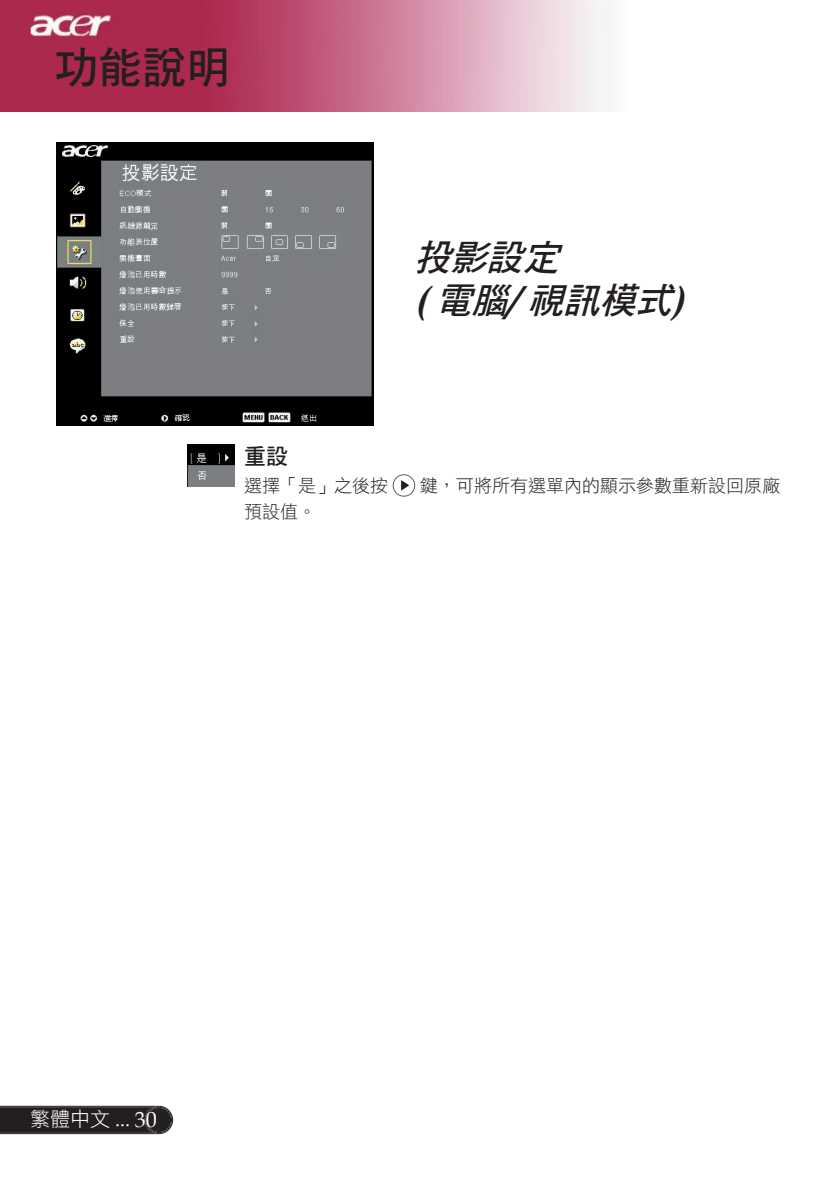
<style>
.page{position:relative;width:840px;height:1191px;background:#fff}
.page>*{position:absolute;margin:0;border:0;box-sizing:border-box;transform-origin:0 0}
.t1{font:44px "DF Hei Std W7";color:#231f20}
.t2{font:italic 36px/43.2px "DF Hei Std W7";color:#231f20}
.t3{font:22px "DF Hei Std W7";color:#231f20}
.t4{font:20px "DF Hei Std W3";color:#fff}
.t5{font:18px "DF Hei Std W3";color:#231f20}
.s1{font-family:"Book Antiqua";font-weight:700}
.s2{font-family:"Book Antiqua"}
.s3{font-family:"Book Antiqua";font-size:22px}
</style>
<div class="page">
<svg style="left:0;top:1105px;width:173px;height:29px;background:#312d2e"></svg>
<img style="left:0;top:0;width:610px;height:112px">
<img style="left:57px;top:142px;width:317px;height:283px">
<svg style="left:392px;top:474px;width:23px;height:22px"></svg>
<img style="left:187px;top:445px;width:47px;height:41px">
<h1 class="t1" style="left:54px;top:44px;width:177px">功能說明</h1>
<h2 class="t2" style="left:414px;top:235px;width:283px">投影設定<br><span class="s1">(</span>電腦<span class="s1">/</span> 視訊模式<span class="s1">)</span></h2>
<p class="t3" style="left:244px;top:444px;width:45px">重設</p>
<p class="t5" style="left:244px;top:476px;width:145px">選擇「是」之後按</p>
<p class="t5" style="left:419px;top:476px;width:361px">鍵，可將所有選單內的顯示參數重新設回原廠</p>
<p class="t5" style="left:244px;top:501px;width:73px">預設值。</p>
<p class="t4" style="left:30px;top:1108px;width:128px">繁體中文 <span class="s2">...</span> <span class="s3">30</span></p>
</div>
